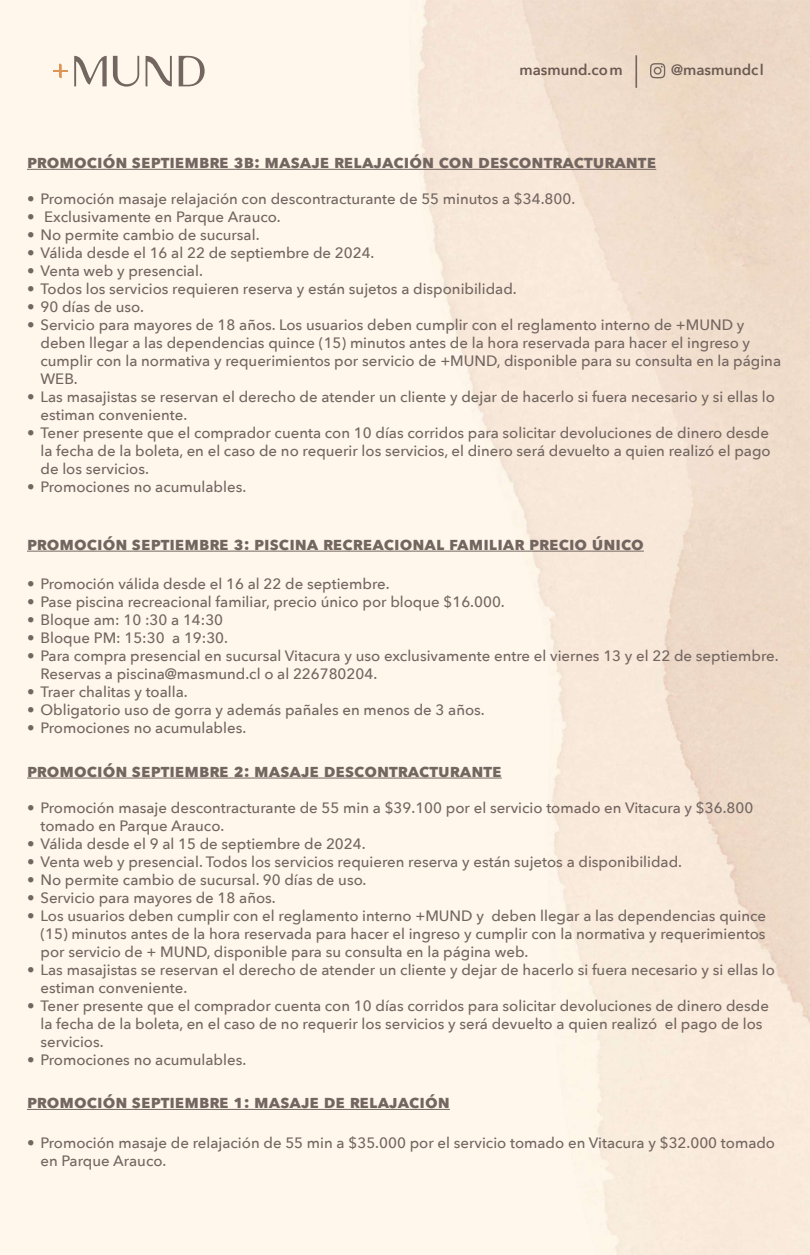
<style>
.page{position:relative;width:810px;height:1255px;background:#fff}
.page>*{position:absolute;margin:0;border:0;box-sizing:border-box;transform-origin:0 0}
.t1{font:700 18px "Avenir Next";color:#736661}
.t2{font:700 18px "Avenir Next";letter-spacing:.07em;color:#736661}
.t3{font:700 18px "Avenir Next";letter-spacing:.11em;color:#736661}
.t4{font:500 15px/18px "Avenir Next";color:#736661}
.t5{font:600 14.92px "Avenir Next";color:#6b5952}
.t6{font:600 14.92px "Avenir Next";color:#6b5c52}
</style>
<div class="page">
<img style="left:0;top:0;width:810px;height:1254px">
<svg style="left:113px;top:56px;width:26px;height:31px"></svg>
<svg style="left:179px;top:56px;width:26px;height:30px"></svg>
<svg style="left:74px;top:56px;width:33px;height:30px"></svg>
<svg style="left:146px;top:56px;width:26px;height:30px"></svg>
<svg style="left:53px;top:64px;width:14px;height:14px"></svg>
<hr style="left:635px;top:55px;width:2px;height:33px;background:#736661">
<svg style="left:650px;top:63px;width:15px;height:15px"></svg>
<hr style="left:27px;top:169px;width:629px;height:1px;background:#736661">
<hr style="left:27px;top:550px;width:617px;height:1px;background:#736661">
<hr style="left:27px;top:777px;width:475px;height:1px;background:#736661">
<hr style="left:27px;top:1108px;width:423px;height:1px;background:#736661">
<p class="t5" style="left:519px;top:57px;width:105px">masmund.com</p>
<p class="t6" style="left:671px;top:57px;width:94px">@masmundcl</p>
<p class="t2" style="left:27px;top:146px;width:378px">PROMOCIÓN SE PTIEMBRE 3b: masaj e relajación</p>
<p class="t2" style="left:439px;top:146px;width:12px">con</p>
<p class="t2" style="left:478px;top:146px;width:43px">descon</p>
<p class="t3" style="left:544px;top:146px;width:114px">tracturante</p>
<p class="t4" style="left:27px;top:189px;width:550px">• Promoción masaje relajación con descontracturante de 55 minutos a $34.800.</p>
<p class="t4" style="left:27px;top:207px;width:255px">• Exclusivamente en Parque Arauco.</p>
<p class="t4" style="left:27px;top:225px;width:234px">• No permite cambio de sucursal.</p>
<p class="t4" style="left:27px;top:243px;width:349px">• Válida desde el 16 al 22 de septiembre de 2024.</p>
<p class="t4" style="left:27px;top:261px;width:177px">• Venta web y presencial.</p>
<p class="t4" style="left:27px;top:279px;width:491px">• Todos los servicios requieren reserva y están sujetos a disponibilidad.</p>
<p class="t4" style="left:27px;top:297px;width:119px">• 90 días de uso.</p>
<p class="t4" style="left:40px;top:315px;width:742px;text-indent:-14px">• Servicio para mayores de 18 años. Los usuarios deben cumplir con el reglamento interno de +MUND y deben llegar a las dependencias quince (15) minutos antes de la hora reservada para hacer el ingreso y cumplir con la normativa y requerimientos por servicio de +MUND, disponible para su consulta en la página WEB.</p>
<p class="t4" style="left:40px;top:387px;width:736px;text-indent:-14px">• Las masajistas se reservan el derecho de atender un cliente y dejar de hacerlo si fuera necesario y si ellas lo estiman conveniente.</p>
<p class="t4" style="left:40px;top:423px;width:732px;text-align:justify;text-indent:-14px">• Tener presente que el comprador cuenta con 10 días corridos para solicitar devoluciones de dinero desde la fecha de la boleta, en el caso de no requerir los servicios, el dinero será devuelto a quien realizó el pago de los servicios.</p>
<p class="t4" style="left:27px;top:477px;width:221px">• Promociones no acumulables.</p>
<p class="t1" style="left:27px;top:528px;width:368px">PROMOCIÓN SE PTIEMBRE 3: Piscina recreacion</p>
<p class="t2" style="left:424px;top:528px;width:145px">al fami liar precio</p>
<p class="t2" style="left:592px;top:528px;width:23px">único</p>
<p class="t4" style="left:27px;top:574px;width:364px">• Promoción válida desde el 16 al 22 de septiembre.</p>
<p class="t4" style="left:27px;top:592px;width:479px">• Pase piscina recreacional familiar, precio único por bloque $16.000.</p>
<p class="t4" style="left:27px;top:610px;width:198px">• Bloque am: 10 :30 a 14:30</p>
<p class="t4" style="left:27px;top:628px;width:203px">• Bloque PM: 15:30 a 19:30.</p>
<p class="t4" style="left:40px;top:646px;width:740px;text-indent:-14px">• Para compra presencial en sucursal Vitacura y uso exclusivamente entre el viernes 13 y el 22 de septiembre.<br>Reservas a piscina@masmund.cl o al 226780204.</p>
<p class="t4" style="left:27px;top:682px;width:162px">• Traer chalitas y toalla.</p>
<p class="t4" style="left:27px;top:700px;width:459px">• Obligatorio uso de gorra y además pañales en menos de 3 años.</p>
<p class="t4" style="left:27px;top:718px;width:221px">• Promociones no acumulables.</p>
<p class="t1" style="left:27px;top:754px;width:340px">PROMOCIÓN SEPTIEMBRE 2: Masaj e Descon</p>
<p class="t3" style="left:389px;top:754px;width:114px">tracturante</p>
<p class="t4" style="left:40px;top:798px;width:714px;text-indent:-14px">• Promoción masaje descontracturante de 55 min a $39.100 por el servicio tomado en Vitacura y $36.800 tomado en Parque Arauco.</p>
<p class="t4" style="left:27px;top:834px;width:340px">• Válida desde el 9 al 15 de septiembre de 2024.</p>
<p class="t4" style="left:27px;top:852px;width:657px">• Venta web y presencial. Todos los servicios requieren reserva y están sujetos a disponibilidad.</p>
<p class="t4" style="left:27px;top:870px;width:341px">• No permite cambio de sucursal. 90 días de uso.</p>
<p class="t4" style="left:27px;top:888px;width:250px">• Servicio para mayores de 18 años.</p>
<p class="t4" style="left:40px;top:906px;width:727px;text-align:justify;text-indent:-14px">• Los usuarios deben cumplir con el reglamento interno +MUND y deben llegar a las dependencias quince (15) minutos antes de la hora reservada para hacer el ingreso y cumplir con la normativa y requerimientos por servicio de + MUND, disponible para su consulta en la página web.</p>
<p class="t4" style="left:40px;top:960px;width:736px;text-indent:-14px">• Las masajistas se reservan el derecho de atender un cliente y dejar de hacerlo si fuera necesario y si ellas lo estiman conveniente.</p>
<p class="t4" style="left:40px;top:996px;width:730px;text-indent:-14px">• Tener presente que el comprador cuenta con 10 días corridos para solicitar devoluciones de dinero desde la fecha de la boleta, en el caso de no requerir los servicios y será devuelto a quien realizó el pago de los servicios.</p>
<p class="t4" style="left:27px;top:1050px;width:221px">• Promociones no acumulables.</p>
<p class="t1" style="left:27px;top:1086px;width:393px">PROMOCIÓN SE PTIEMBRE 1: Masaj e de Relajación</p>
<p class="t4" style="left:40px;top:1132px;width:736px;text-indent:-14px">• Promoción masaje de relajación de 55 min a $35.000 por el servicio tomado en Vitacura y $32.000 tomado en Parque Arauco.</p>
</div>
